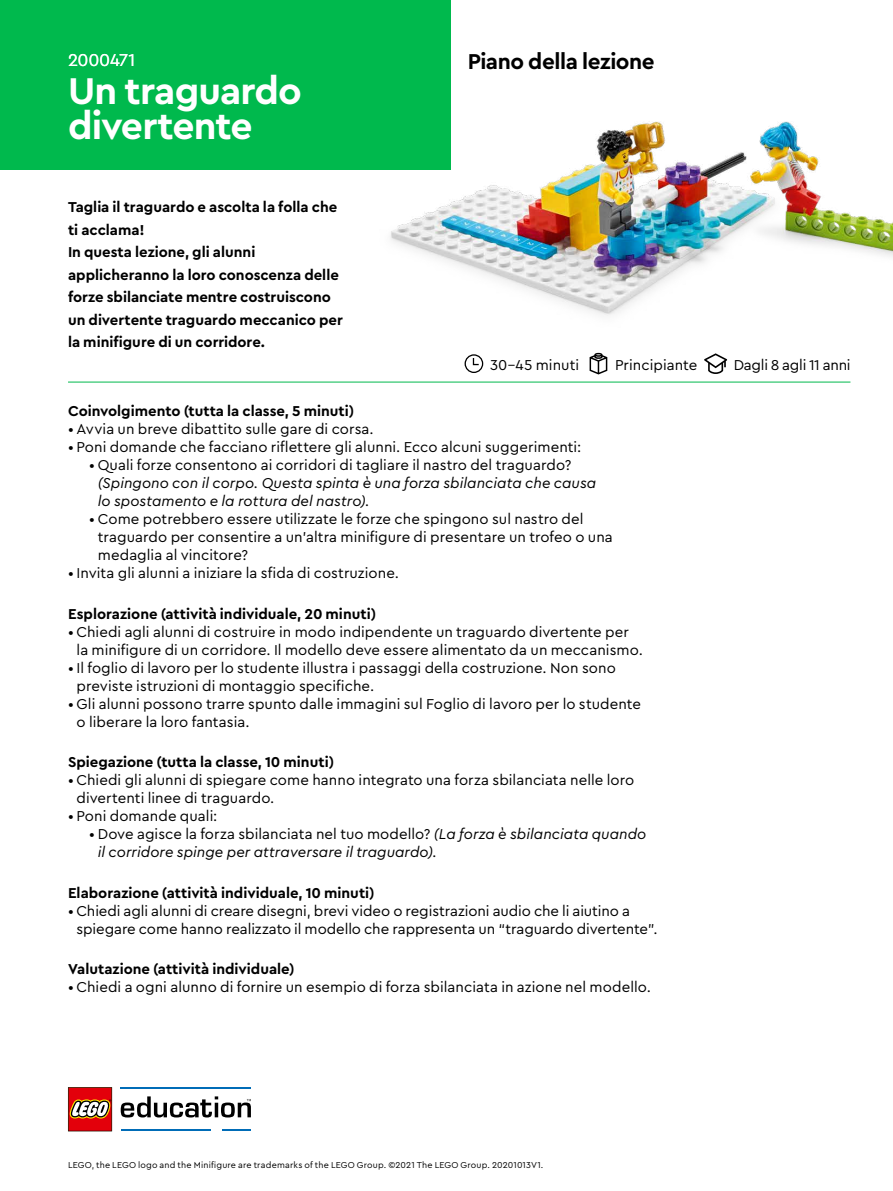
<style>
.page{position:relative;width:893px;height:1191px;background:#fff}
.page>*{position:absolute;margin:0;border:0;box-sizing:border-box;transform-origin:0 0}
.t1{font:700 39px/34.5px "Cera Pro";letter-spacing:-.02em;color:#fff}
.t2{font:700 22.5px "Cera Pro";letter-spacing:-.02em;color:#000}
.t3{font:18px "Cera Pro";letter-spacing:-.015em;color:#fff}
.t4{font:15px/18px "Cera Pro";letter-spacing:.005em;color:#000}
.t5{font:700 15px/22.5px "Cera Pro";color:#000}
.t6{font:italic 15px/18px "Cera Pro";letter-spacing:.005em;color:#000}
.t7{font:15px "Cera Pro";letter-spacing:-.015em;color:#000}
.t8{font:9px "Cera Pro";letter-spacing:.025em;color:#000}
.s1{font-style:normal}
</style>
<div class="page">
<img style="left:366px;top:121px;width:527px;height:261px">
<div style="left:0;top:0;width:451px;height:170px;background:#00b94d"></div>
<hr style="left:68px;top:382px;width:782px;height:1px;background:#00b94d">
<svg style="left:465px;top:354px;width:18px;height:19px"></svg>
<svg style="left:590px;top:353px;width:17px;height:21px"></svg>
<svg style="left:704px;top:353px;width:23px;height:21px"></svg>
<hr style="left:121px;top:1087px;width:130px;height:2px;background:#006cb7">
<hr style="left:121px;top:1129px;width:90px;height:2px;background:#006cb7">
<hr style="left:223px;top:1129px;width:28px;height:2px;background:#006cb7">
<svg style="left:121px;top:1096px;width:130px;height:21px"></svg>
<svg style="left:68px;top:1087px;width:44px;height:44px;background:#c43c33"></svg>
<p class="t3" style="left:68px;top:48px;width:69px">2000471</p>
<h1 class="t1" style="left:68px;top:72px;width:235px">Un traguardo divertente</h1>
<p class="t5" style="left:68px;top:195px;width:276px">Taglia il traguardo e ascolta la folla che ti acclama!<br>In questa lezione, gli alunni applicheranno la loro conoscenza delle forze sbilanciate mentre costruiscono un divertente traguardo meccanico per la minifigure di un corridore.</p>
<h2 class="t2" style="left:468px;top:47px;width:188px">Piano della lezione</h2>
<p class="t4" style="left:490px;top:355px;width:91px">30-45 minuti</p>
<p class="t4" style="left:615px;top:355px;width:84px">Principiante</p>
<p class="t7" style="left:734px;top:355px;width:118px">Dagli 8 agli 11 anni</p>
<p class="t5" style="left:68px;top:399px;width:288px">Coinvolgimento (tutta la classe, 5 minuti)</p>
<p class="t4" style="left:68px;top:419px;width:307px">• Avvia un breve dibattito sulle gare di corsa.</p>
<p class="t4" style="left:68px;top:437px;width:515px">• Poni domande che facciano riflettere gli alunni. Ecco alcuni suggerimenti:</p>
<p class="t4" style="left:89px;top:455px;width:484px">• Quali forze consentono ai corridori di tagliare il nastro del traguardo?</p>
<p class="t6" style="left:98px;top:473px;width:500px">(Spingono con il corpo. Questa spinta è una forza sbilanciata che causa lo spostamento e la rottura del nastro).</p>
<p class="t4" style="left:98px;top:509px;width:517px;text-indent:-9px">• Come potrebbero essere utilizzate le forze che spingono sul nastro del traguardo per consentire a un'altra minifigure di presentare un trofeo o una medaglia al vincitore?</p>
<p class="t4" style="left:68px;top:563px;width:332px">• Invita gli alunni a iniziare la sfida di costruzione.</p>
<p class="t5" style="left:68px;top:602px;width:310px">Esplorazione (attività individuale, 20 minuti)</p>
<p class="t4" style="left:77px;top:622px;width:568px;text-indent:-9px">• Chiedi agli alunni di costruire in modo indipendente un traguardo divertente per la minifigure di un corridore. Il modello deve essere alimentato da un meccanismo.</p>
<p class="t4" style="left:77px;top:658px;width:541px;text-indent:-9px">• Il foglio di lavoro per lo studente illustra i passaggi della costruzione. Non sono previste istruzioni di montaggio specifiche.</p>
<p class="t4" style="left:77px;top:694px;width:566px;text-indent:-9px">• Gli alunni possono trarre spunto dalle immagini sul Foglio di lavoro per lo studente o liberare la loro fantasia.</p>
<p class="t5" style="left:68px;top:750px;width:268px">Spiegazione (tutta la classe, 10 minuti)</p>
<p class="t4" style="left:77px;top:770px;width:559px;text-indent:-9px">• Chiedi gli alunni di spiegare come hanno integrato una forza sbilanciata nelle loro divertenti linee di traguardo.</p>
<p class="t4" style="left:68px;top:806px;width:151px">• Poni domande quali:</p>
<p class="t6" style="left:98px;top:824px;width:550px;text-indent:-9px"><span class="s1">• Dove agisce la forza sbilanciata nel tuo modello?</span> (La forza è sbilanciata quando il corridore spinge per attraversare il traguardo).</p>
<p class="t5" style="left:68px;top:881px;width:308px">Elaborazione (attività individuale, 10 minuti)</p>
<p class="t4" style="left:77px;top:901px;width:583px;text-indent:-9px">• Chiedi agli alunni di creare disegni, brevi video o registrazioni audio che li aiutino a spiegare come hanno realizzato il modello che rappresenta un “traguardo divertente”.</p>
<p class="t5" style="left:68px;top:957px;width:228px">Valutazione (attività individuale)</p>
<p class="t4" style="left:68px;top:977px;width:584px">• Chiedi a ogni alunno di fornire un esempio di forza sbilanciata in azione nel modello.</p>
<p class="t8" style="left:68px;top:1159px;width:477px">LEGO, the LEGO logo and the Minifigure are trademarks of the LEGO Group. ©2021 The LEGO Group. 20201013V1.</p>
</div>
